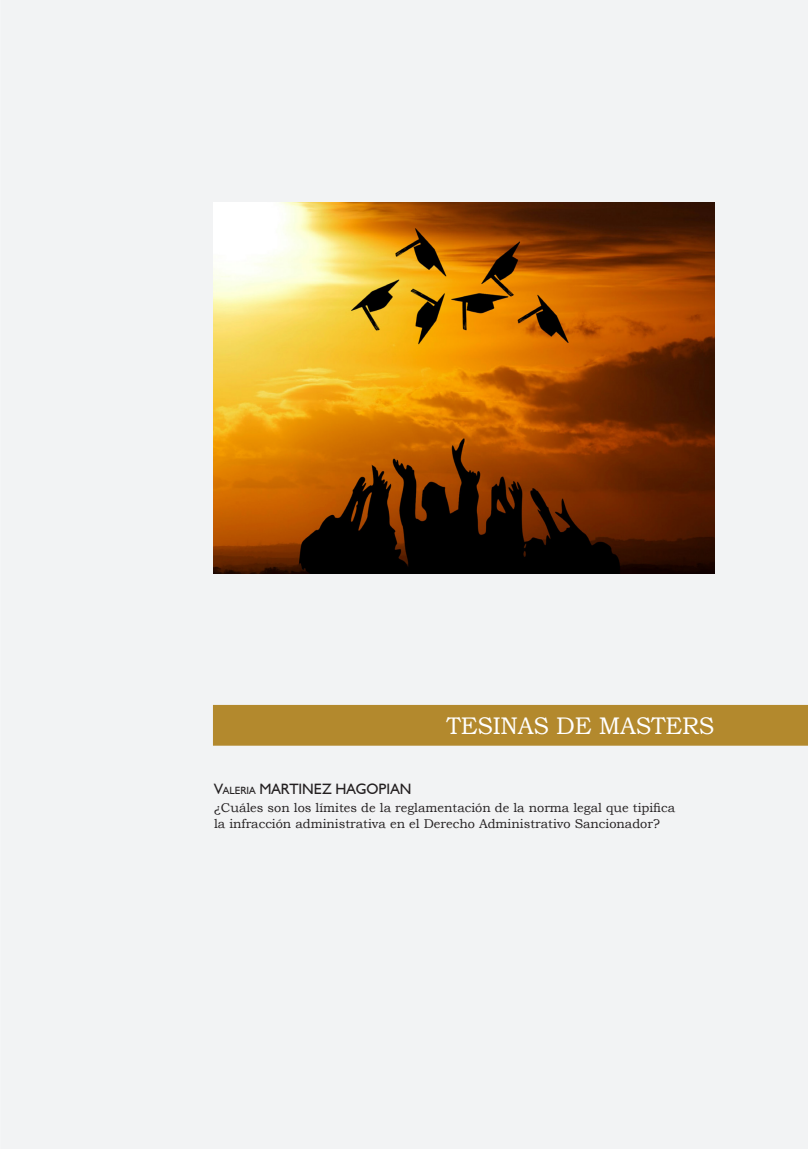
<style>
.page{position:relative;width:808px;height:1149px;background:#fff}
.page>*{position:absolute;margin:0;border:0;box-sizing:border-box;transform-origin:0 0}
.Titulo_Principal_en{font:24px "Bookman Old Style";letter-spacing:-.01em;color:#fff}
.Indice_Autores{font:15px "Humanist 521 BT";color:#231f20}
.Indice_obra{font:12.75px/16.2px "Bookman Old Style";color:#231f20}
.s1{font-style:inherit}
.s2{font-size:10.5px}
</style>
<div class="page">
<div style="left:0;top:0;width:808px;height:1148px;background:#f2f3f4"></div>
<div style="left:213px;top:704px;width:595px;height:41px;background:#b3892d"></div>
<img style="left:213px;top:202px;width:501px;height:371px">
<p class="Titulo_Principal_en" style="left:446px;top:709px;width:269px">TESINAS DE MASTERS</p>
<p class="Indice_Autores" style="left:214px;top:779px;width:199px"><span class="s1">V</span><span class="s2">ALERIA</span> MARTINEZ HAGOPIAN</p>
<p class="Indice_obra" style="left:214px;top:799px;width:463px">¿Cuáles son los límites de la reglamentación de la norma legal que tipifica la infracción administrativa en el Derecho Administrativo Sancionador?</p>
</div>
